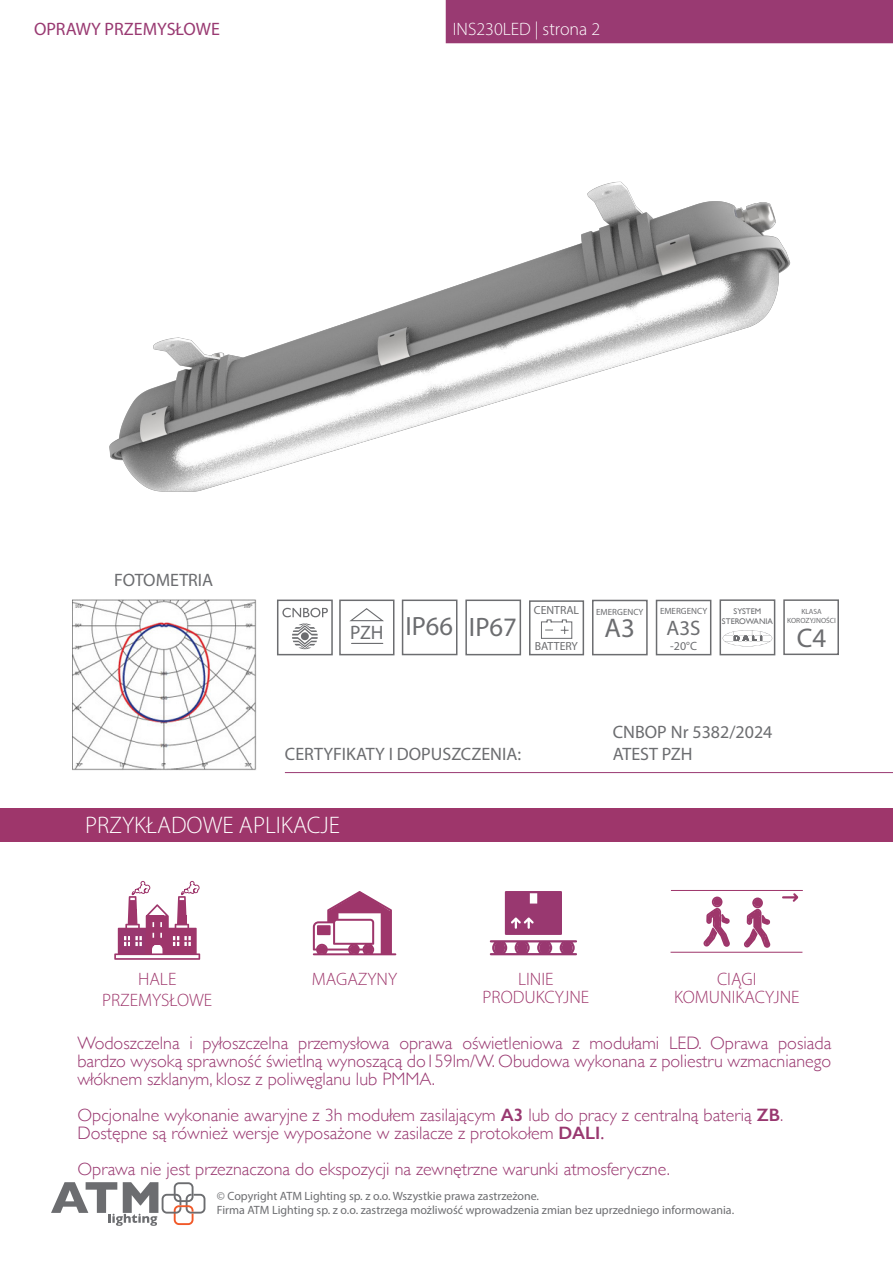
<style>
.page{position:relative;width:893px;height:1263px;background:#fff}
.page>*{position:absolute;margin:0;border:0;box-sizing:border-box;transform-origin:0 0}
.t1{font:27px "Myriad Pro";color:#6c6d70}
.t2{font:26.55px "Myriad Pro";color:#6c6d70}
.t3{font:300 24px "Myriad Pro";color:#fff}
.t4{font:21px "Myriad Pro";color:#6c6d70}
.t5{font:19.5px "Myriad Pro";color:#6c6d70}
.t6{font:300 18px/18px "Gill Sans";color:#993870;text-align:justify}
.t7{font:18px "Myriad Pro";color:#6c6d70}
.t8{font:300 18px/18px "Myriad Pro";color:#9e366b;text-align:center}
.t9{font:18px "Myriad Pro";color:#993a72}
.t10{font:300 18px "Myriad Pro";color:#fff}
.t11{font:12px/14.4px "Myriad Pro";color:#6c6d70}
.t12{font:11.7px "Myriad Pro";color:#6c6d70}
.t13{font:9px "Myriad Pro";color:#6c6d70}
.t14{font:8.25px/9.9px "Gill Sans";color:#6c6d70;text-align:center}
.t15{font:7.5px/9px "Myriad Pro";color:#6c6d70;text-align:center}
.s1{font-size:26.7px}
.s2{font-weight:600}
.s3{font-weight:400}
</style>
<div class="page">
<svg style="left:51px;top:1182px;width:155px;height:44px"></svg>
<div style="left:0;top:808px;width:893px;height:33px;background:#9e366b"></div>
<div style="left:339px;top:599px;width:55px;height:56px;border:2px solid #6c6d70"></div>
<hr style="left:352px;top:643px;width:31px;height:1px;background:#6c6d70">
<svg style="left:349px;top:608px;width:35px;height:14px"></svg>
<img style="left:109px;top:181px;width:682px;height:311px">
<hr style="left:285px;top:772px;width:608px;height:1px;background:#993a72">
<div style="left:529px;top:600px;width:55px;height:55px;border:2px solid #6c6d70"></div>
<svg style="left:541px;top:619px;width:31px;height:20px"></svg>
<div style="left:465px;top:599px;width:56px;height:56px;border:2px solid #6c6d70"></div>
<div style="left:402px;top:599px;width:55px;height:56px;border:2px solid #6c6d70"></div>
<svg style="left:282px;top:608px;width:46px;height:9px"></svg>
<svg style="left:292px;top:623px;width:26px;height:26px"></svg>
<div style="left:277px;top:599px;width:56px;height:56px;border:2px solid #6c6d70"></div>
<div style="left:719px;top:599px;width:56px;height:56px;border:2px solid #6c6d70"></div>
<svg style="left:723px;top:630px;width:49px;height:16px"></svg>
<div style="left:592px;top:600px;width:56px;height:55px;border:2px solid #6c6d70"></div>
<div style="left:656px;top:600px;width:55px;height:55px;border:2px solid #6c6d70"></div>
<div style="left:783px;top:599px;width:56px;height:56px;border:2px solid #6c6d70"></div>
<img style="left:72px;top:600px;width:185px;height:170px">
<svg style="left:313px;top:891px;width:83px;height:64px"></svg>
<div style="left:328px;top:911px;width:6px;height:11px;background:#9e366b"></div>
<div style="left:318px;top:926px;width:11px;height:8px;background:#9e366b"></div>
<div style="left:318px;top:945px;width:8px;height:9px;background:#9e366b;border-radius:50%"></div>
<div style="left:350px;top:945px;width:8px;height:9px;background:#9e366b;border-radius:50%"></div>
<div style="left:364px;top:945px;width:9px;height:9px;background:#9e366b;border-radius:50%"></div>
<svg style="left:490px;top:891px;width:87px;height:64px"></svg>
<hr style="left:671px;top:890px;width:132px;height:1px;background:#9e366b">
<hr style="left:671px;top:952px;width:131px;height:1px;background:#9e366b">
<svg style="left:782px;top:893px;width:16px;height:9px"></svg>
<svg style="left:744px;top:897px;width:26px;height:51px"></svg>
<svg style="left:703px;top:896px;width:27px;height:51px"></svg>
<svg style="left:114px;top:880px;width:86px;height:80px"></svg>
<hr style="left:119px;top:932px;width:4px;height:20px;background:#993870">
<div style="left:446px;top:0;width:447px;height:43px;background:#993a72"></div>
<p class="t9" style="left:34px;top:18px;width:187px">OPRAWY PRZEMYSŁOWE</p>
<p class="t10" style="left:453px;top:18px;width:149px">INS230LED | strona 2</p>
<p class="t7" style="left:114px;top:569px;width:101px">FOTOMETRIA</p>
<p class="t5" style="left:350px;top:620px;width:35px">PZH</p>
<h2 class="t2" style="left:405px;top:610px;width:113px">IP66 <span class="s1">IP67</span></h2>
<p class="t12" style="left:534px;top:603px;width:47px">CENTRAL</p>
<p class="t12" style="left:535px;top:639px;width:45px">BATTERY</p>
<p class="t13" style="left:596px;top:606px;width:49px">EMERGENCY</p>
<h1 class="t1" style="left:605px;top:611px;width:32px">A3</h1>
<p class="t13" style="left:660px;top:606px;width:49px">EMERGENCY</p>
<p class="t4" style="left:667px;top:615px;width:35px">A3S</p>
<p class="t11" style="left:670px;top:638px;width:28px">-20°C</p>
<p class="t14" style="left:722px;top:607px;width:53px">SYSTEM<br>STEROWANIA</p>
<p class="t15" style="left:787px;top:607px;width:50px">KLASA<br>KOROZYJNOŚCI</p>
<h1 class="t1" style="left:797px;top:622px;width:31px">C4</h1>
<p class="t7" style="left:613px;top:721px;width:161px">CNBOP Nr 5382/2024</p>
<p class="t7" style="left:285px;top:743px;width:238px">CERTYFIKATY I DOPUSZCZENIA:</p>
<p class="t7" style="left:613px;top:743px;width:81px">ATEST PZH</p>
<h3 class="t3" style="left:85px;top:811px;width:256px">PRZYKŁADOWE APLIKACJE</h3>
<p class="t8" style="left:102px;top:968px;width:112px;line-height:21.6px">HALE<br>PRZEMYSŁOWE</p>
<p class="t8" style="left:312px;top:969px;width:87px">MAGAZYNY</p>
<p class="t8" style="left:482px;top:969px;width:108px">LINIE<br>PRODUKCYJNE</p>
<p class="t8" style="left:674px;top:969px;width:127px">CIĄGI<br>KOMUNIKACYJNE</p>
<p class="t6" style="left:77px;top:1033px;width:755px">Wodoszczelna i pyłoszczelna przemysłowa oprawa oświetleniowa z modułami LED. Oprawa posiada bardzo wysoką sprawność świetlną wynoszącą do159lm/W. Obudowa wykonana z poliestru wzmacnianego włóknem szklanym, klosz z poliwęglanu lub PMMA.</p>
<p class="t6" style="left:77px;top:1105px;width:707px">Opcjonalne wykonanie awaryjne z 3h modułem zasilającym <span class="s2">A3</span> lub do pracy z centralną baterią <span class="s2">ZB</span>.<br>Dostępne są również wersje wyposażone w zasilacze z protokołem <span class="s2">DALI</span><span class="s3">.</span></p>
<p class="t6" style="left:77px;top:1159px;width:594px">Oprawa nie jest przeznaczona do ekspozycji na zewnętrzne warunki atmosferyczne.</p>
<p class="t11" style="left:217px;top:1188px;width:519px">© Copyright ATM Lighting sp. z o.o. Wszystkie prawa zastrzeżone.<br>Firma ATM Lighting sp. z o.o. zastrzega możliwość wprowadzenia zmian bez uprzedniego informowania.</p>
</div>
